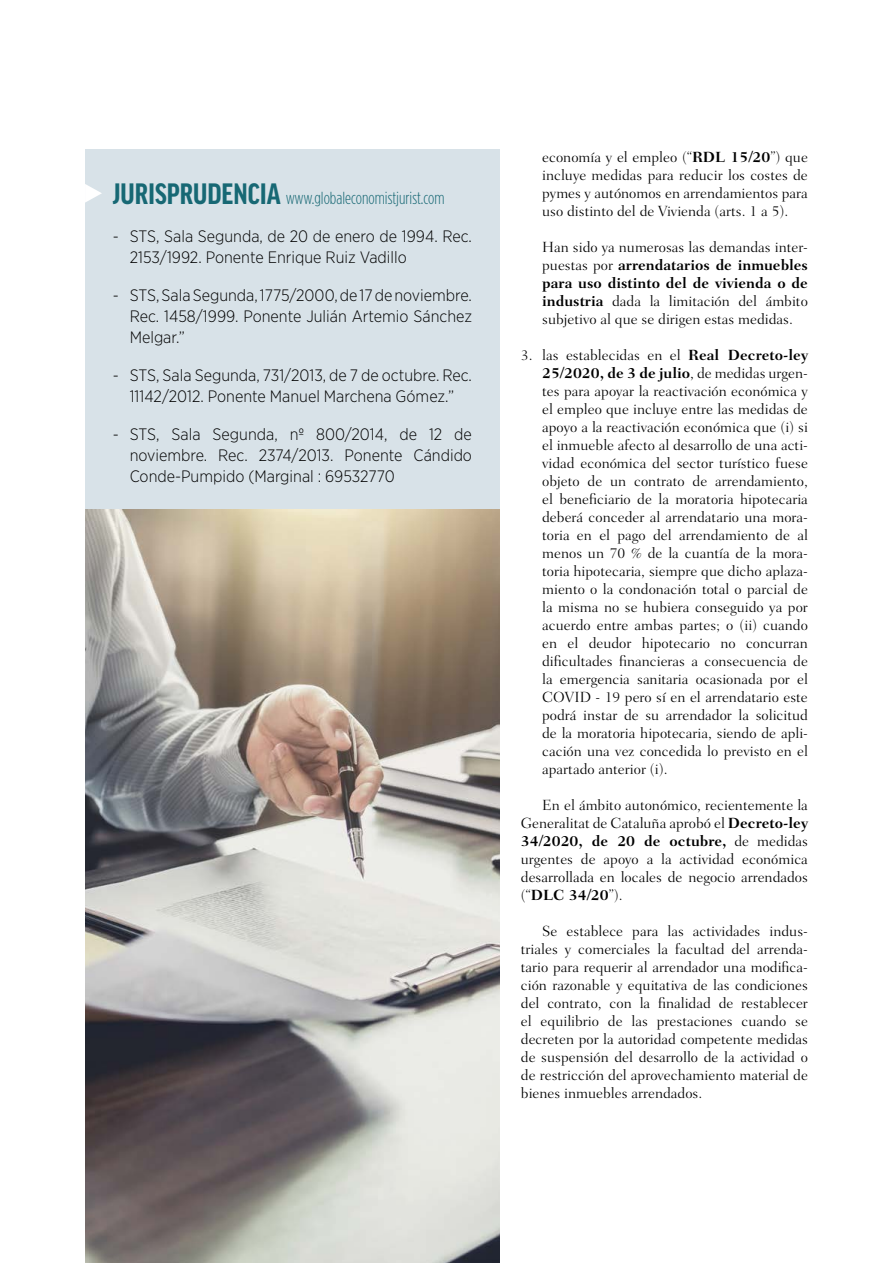
<style>
.page{position:relative;width:893px;height:1263px;background:#fff}
.page>*{position:absolute;margin:0;border:0;box-sizing:border-box;transform-origin:0 0}
.t1{font:300 17.25px "Gotham Condensed";color:#176874}
.t2{font:300 16.5px/21px "Gotham Narrow";color:#000;text-align:justify}
.t3{font:300 15px/18px "Fairfield LT Std";color:#000;text-align:justify}
.s1{font-family:"Good Headline OT";font-weight:700;font-stretch:condensed;font-size:31.5px}
.s2{font-weight:700}
</style>
<div class="page">
<div style="left:85px;top:149px;width:415px;height:361px;background:#d8e2e8"></div>
<img style="left:85px;top:510px;width:415px;height:753px">
<svg style="left:85px;top:184px;width:17px;height:19px"></svg>
<p class="t1" style="left:113px;top:189px;width:333px"><span class="s1">JURISPRUDENCIA</span> www.globaleconomistjurist.com</p>
<p class="t2" style="left:130px;top:225px;width:344px;text-indent:-17px">- STS, Sala Segunda, de 20 de enero de 1994. Rec.<br>2153/1992. Ponente Enrique Ruiz Vadillo</p>
<p class="t2" style="left:130px;top:284px;width:344px;text-indent:-17px">- STS, Sala Segunda, 1775/2000, de 17 de noviembre.<br>Rec. 1458/1999. Ponente Julián Artemio Sánchez Melgar.”</p>
<p class="t2" style="left:113px;top:364px;width:361px;text-align:center">- STS, Sala Segunda, 731/2013, de 7 de octubre. Rec.<br>11142/2012. Ponente Manuel Marchena Gómez.”</p>
<p class="t2" style="left:130px;top:423px;width:344px;text-indent:-17px">- STS, Sala Segunda, nº 800/2014, de 12 de noviembre. Rec. 2374/2013. Ponente Cándido Conde-Pumpido (Marginal : 69532770</p>
<p class="t3" style="left:542px;top:148px;width:267px">economía y el empleo (“<span class="s2">RDL 15/20</span>”) que incluye medidas para reducir los costes de pymes y autónomos en arrendamientos para uso distinto del de Vivienda (arts. 1 a 5).</p>
<p class="t3" style="left:542px;top:238px;width:267px">Han sido ya numerosas las demandas inter&shy;puestas por <span class="s2">arrendatarios de inmuebles para uso distinto del de vivienda o de industria</span> dada la limitación del ámbito subjetivo al que se dirigen estas medidas.</p>
<p class="t3" style="left:542px;top:346px;width:267px;text-indent:-21px">3. las establecidas en el <span class="s2">Real Decreto-ley 25/2020, de 3 de julio</span>, de medidas urgen&shy;tes para apoyar la reactivación económica y el empleo que incluye entre las medidas de apoyo a la reactivación económica que (i) si el inmueble afecto al desarrollo de una acti&shy;vidad económica del sector turístico fuese objeto de un contrato de arrendamiento, el beneficiario de la moratoria hipotecaria deberá conceder al arrendatario una mora&shy;toria en el pago del arrendamiento de al menos un 70 % de la cuantía de la mora&shy;toria hipotecaria, siempre que dicho aplaza&shy;miento o la condonación total o parcial de la misma no se hubiera conseguido ya por acuerdo entre ambas partes; o (ii) cuando en el deudor hipotecario no concurran dificultades financieras a consecuencia de la emergencia sanitaria ocasionada por el COVID - 19 pero sí en el arrendatario este podrá instar de su arrendador la solicitud de la moratoria hipotecaria, siendo de apli&shy;cación una vez concedida lo previsto en el apartado anterior (i).</p>
<p class="t3" style="left:521px;top:796px;width:289px;text-indent:21px">En el ámbito autonómico, recientemente la Generalitat de Cataluña aprobó el <span class="s2">Decreto-ley 34/2020, de 20 de octubre,</span> de medidas urgentes de apoyo a la actividad económica desarrollada en locales de negocio arrendados (“<span class="s2">DLC 34/20</span>”).</p>
<p class="t3" style="left:521px;top:922px;width:289px;text-indent:21px">Se establece para las actividades indus&shy;triales y comerciales la facultad del arrenda&shy;tario para requerir al arrendador una modifica&shy;ción razonable y equitativa de las condiciones del contrato, con la finalidad de restablecer el equilibrio de las prestaciones cuando se decreten por la autoridad competente medidas de suspensión del desarrollo de la actividad o de restricción del aprovechamiento material de bienes inmuebles arrendados.</p>
</div>
